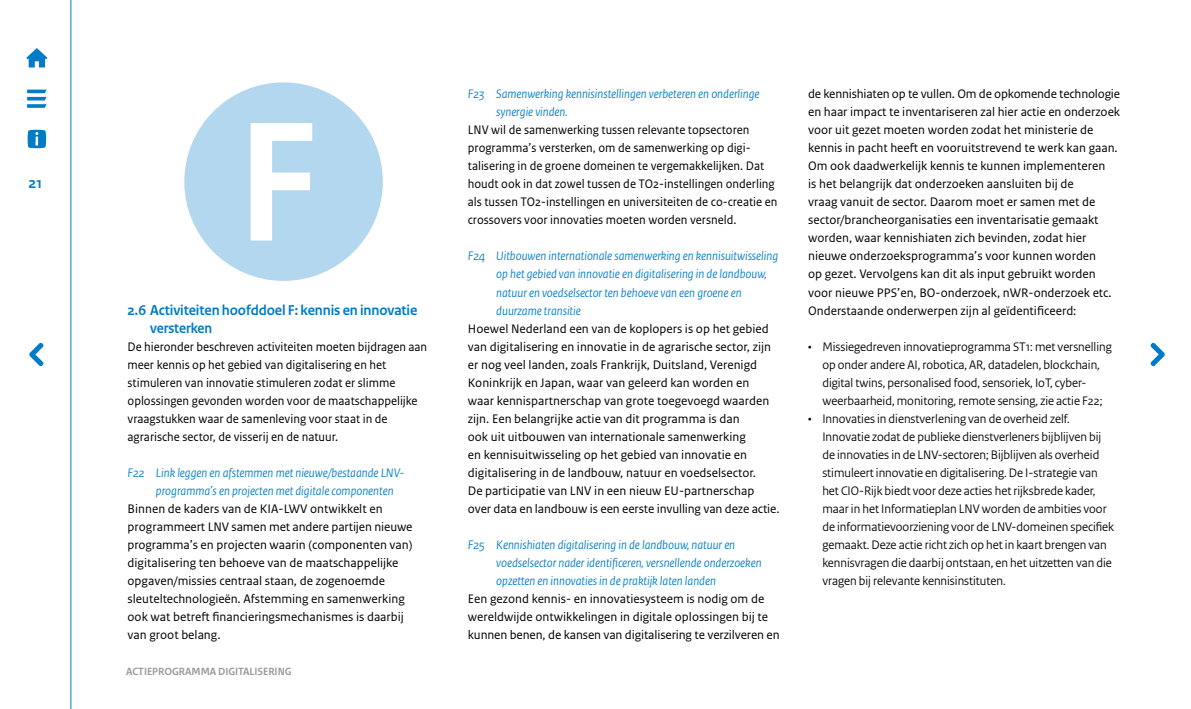
<style>
.page{position:relative;width:1191px;height:709px;background:#fff}
.page>*{position:absolute;margin:0;border:0;box-sizing:border-box;transform-origin:0 0}
.Inhoudsopgave_NIVEAU_2{font:700 179px "Rijksoverheid Sans Heading";color:#fff}
.t1{font:700 16px "Rijksoverheid Sans Heading";color:#007bc7}
.KOP_2{font:700 15px/18px "Rijksoverheid Sans Heading";letter-spacing:-.005em;color:#007bc7}
.BROODTEKST{font:13px/18px "Rijksoverheid Sans Text";color:#000}
.OPSOMMING{font:13px/18px "Rijksoverheid Sans Heading";color:#000}
.BROODTEKST-2{font:13px/18px "Rijksoverheid Sans Text";color:#000;scale:.96 1}
.KOP_3{font:italic 13px/18px "Rijksoverheid Sans Heading";color:#007bc7}
.t2{font:700 11px "Rijksoverheid Sans Heading";color:#999}
</style>
<div class="page">
<svg style="left:27px;top:90px;width:20px;height:18px"></svg>
<svg style="left:29px;top:342px;width:15px;height:24px"></svg>
<svg style="left:28px;top:130px;width:18px;height:18px"></svg>
<svg style="left:27px;top:48px;width:20px;height:19px"></svg>
<hr style="left:71px;top:0;width:1px;height:709px;background:#007bc7">
<div style="left:184px;top:82px;width:199px;height:199px;background:#b2d7ee;border-radius:50%"></div>
<svg style="left:1150px;top:342px;width:15px;height:24px"></svg>
<p class="t1" style="left:29px;top:174px;width:15px">21</p>
<p class="Inhoudsopgave_NIVEAU_2" style="left:236px;top:82px;width:86px">F</p>
<p class="KOP_2" style="left:150px;top:301px;width:269px;text-indent:-23px">2.6 Activiteiten hoofddoel F: kennis en innovatie versterken</p>
<p class="BROODTEKST-2" style="left:128px;top:337px;width:313px">De hieronder beschreven activiteiten moeten bijdragen aan meer kennis op het gebied van digitalisering en het stimuleren van innovatie stimuleren zodat er slimme oplossingen gevonden worden voor de maatschappelijke vraagstukken waar de samenleving voor staat in de agrarische sector, de visserij en de natuur.</p>
<p class="KOP_3" style="left:156px;top:463px;width:250px;text-indent:-28px">F22 Link leggen en afstemmen met nieuwe/bestaande LNV&shy;programma’s en projecten met digitale componenten</p>
<p class="BROODTEKST" style="left:128px;top:499px;width:286px">Binnen de kaders van de KIA-LWV ontwikkelt en programmeert LNV samen met andere partijen nieuwe programma’s en projecten waarin (componenten van) digitalisering ten behoeve van de maatschappelijke opgaven/missies centraal staan, de zogenoemde sleuteltechnologieën. Afstemming en samenwerking ook wat betreft financieringsmechanismes is daarbij van groot belang.</p>
<p class="t2" style="left:126px;top:665px;width:167px">ACTIEPROGRAMMA DIGITALISERING</p>
<p class="KOP_3" style="left:496px;top:85px;width:265px;text-indent:-28px">F23 Samenwerking kennisinstellingen verbeteren en onderlinge synergie vinden.</p>
<p class="BROODTEKST-2" style="left:468px;top:121px;width:324px">LNV wil de samenwerking tussen relevante topsectoren programma’s versterken, om de samenwerking op digi&shy;talisering in de groene domeinen te vergemakkelijken. Dat houdt ook in dat zowel tussen de TO2-instellingen onderling als tussen TO2-instellingen en universiteiten de co-creatie en crossovers voor innovaties moeten worden versneld.</p>
<p class="KOP_3" style="left:496px;top:247px;width:283px;text-indent:-28px">F24 Uitbouwen internationale samenwerking en kennisuitwisseling op het gebied van innovatie en digitalisering in de landbouw, natuur en voedselsector ten behoeve van een groene en duurzame transitie</p>
<p class="BROODTEKST" style="left:468px;top:319px;width:313px">Hoewel Nederland een van de koplopers is op het gebied van digitalisering en innovatie in de agrarische sector, zijn er nog veel landen, zoals Frankrijk, Duitsland, Verenigd Koninkrijk en Japan, waar van geleerd kan worden en<br>waar kennispartnerschap van grote toegevoegd waarden zijn. Een belangrijke actie van dit programma is dan<br>ook uit uitbouwen van internationale samenwerking<br>en kennisuitwisseling op het gebied van innovatie en digitalisering in de landbouw, natuur en voedselsector.<br>De participatie van LNV in een nieuw EU-partnerschap over data en landbouw is een eerste invulling van deze actie.</p>
<p class="KOP_3" style="left:496px;top:535px;width:267px;text-indent:-28px">F25 Kennishiaten digitalisering in de landbouw, natuur en voedselsector nader identificeren, versnellende onderzoeken opzetten en innovaties in de praktijk laten landen</p>
<p class="BROODTEKST" style="left:468px;top:589px;width:313px">Een gezond kennis- en innovatiesysteem is nodig om de wereldwijde ontwikkelingen in digitale oplossingen bij te kunnen benen, de kansen van digitalisering te verzilveren en</p>
<p class="BROODTEKST" style="left:808px;top:85px;width:313px">de kennishiaten op te vullen. Om de opkomende technologie en haar impact te inventariseren zal hier actie en onderzoek voor uit gezet moeten worden zodat het ministerie de kennis in pacht heeft en vooruitstrevend te werk kan gaan.<br>Om ook daadwerkelijk kennis te kunnen implementeren<br>is het belangrijk dat onderzoeken aansluiten bij de<br>vraag vanuit de sector. Daarom moet er samen met de sector/brancheorganisaties een inventarisatie gemaakt worden, waar kennishiaten zich bevinden, zodat hier nieuwe onderzoeksprogramma’s voor kunnen worden<br>op gezet. Vervolgens kan dit als input gebruikt worden voor nieuwe PPS’en, BO-onderzoek, nWR-onderzoek etc.<br>Onderstaande onderwerpen zijn al geïdentificeerd:</p>
<p class="OPSOMMING" style="left:822px;top:337px;width:291px;text-indent:-14px">• Missiegedreven innovatieprogramma ST1: met versnelling op onder andere AI, robotica, AR, datadelen, blockchain, digital twins, personalised food, sensoriek, IoT, cyber&shy;weerbaarheid, monitoring, remote sensing, zie actie F22;</p>
<p class="OPSOMMING" style="left:822px;top:409px;width:293px;text-indent:-14px">• Innovaties in dienstverlening van de overheid zelf.<br>Innovatie zodat de publieke dienstverleners bijblijven bij de innovaties in de LNV-sectoren; Bijblijven als overheid stimuleert innovatie en digitalisering. De I-strategie van het CIO-Rijk biedt voor deze acties het rijksbrede kader, maar in het Informatieplan LNV worden de ambities voor de informatievoorziening voor de LNV-domeinen specifiek gemaakt. Deze actie richt zich op het in kaart brengen van kennisvragen die daarbij ontstaan, en het uitzetten van die vragen bij relevante kennisinstituten.</p>
</div>
